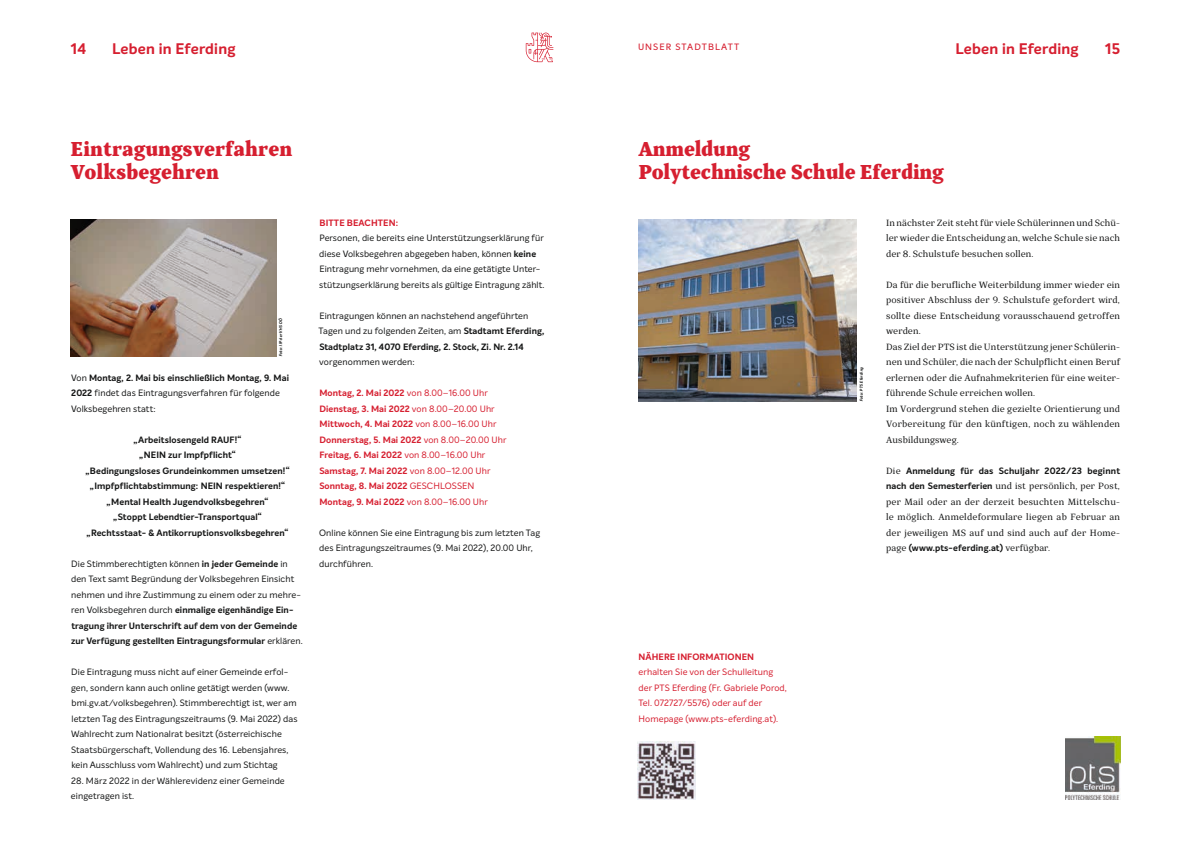
<style>
.page{position:relative;width:1191px;height:842px;background:#fff}
.page>*{position:absolute;margin:0;border:0;box-sizing:border-box;transform-origin:0 0}
.t1{font:900 20px/23px "TT Bells";letter-spacing:-.015em;color:#d61f30}
.t2{font:700 15px "Intelo Alt";letter-spacing:.015em;color:#d61f30}
.t3{font:9px/15.5px "Intelo Alt";letter-spacing:.01em;color:#151616}
.t4{font:9px/15.5px "TT Bells";letter-spacing:.01em;color:#151616;text-align:justify}
.t5{font:700 9px/15.5px "Intelo Alt";letter-spacing:.01em;color:#151616;text-align:center}
.t6{font:700 9px/15.5px "Intelo Alt";letter-spacing:.01em;color:#d61f30}
.t7{font:9px/15.5px "Intelo Alt";letter-spacing:.01em;color:#d61f30}
.t8{font:500 9px "Intelo Alt";letter-spacing:.12em;color:#d61f30}
.t9{font:italic 700 4px "Intelo Alt";color:#151616}
.s1{font-weight:700}
.s2{font-weight:400}
.s3{font-family:"TT Bells";font-weight:400}
.s4{font-family:"Intelo Alt";font-weight:700}
</style>
<div class="page">
<img style="left:639px;top:219px;width:217px;height:183px">
<img style="left:1065px;top:737px;width:55px;height:63px">
<img style="left:637px;top:742px;width:58px;height:58px">
<img style="left:71px;top:219px;width:205px;height:137px">
<svg style="left:526px;top:33px;width:27px;height:29px"></svg>
<h2 class="t2" style="left:71px;top:40px;width:17px">14</h2>
<h2 class="t2" style="left:112px;top:39px;width:125px">Leben in Eferding</h2>
<p class="t8" style="left:638px;top:41px;width:103px">UNSER STADTBLATT</p>
<h2 class="t2" style="left:955px;top:40px;width:125px">Leben in Eferding</h2>
<h2 class="t2" style="left:1105px;top:40px;width:16px">15</h2>
<h1 class="t1" style="left:71px;top:137px;width:223px">Eintragungsverfahren<br>Volksbegehren</h1>
<p class="t9" style="left:278px;top:356px;width:40px;rotate:-90deg">Foto: IIP der VHS OÖ</p>
<p class="t3" style="left:71px;top:370px;width:219px">Von <span class="s1">Montag, 2. Mai bis einschließlich Montag, 9. Mai<br>2022</span> findet das Eintragungsverfahren für folgende<br>Volksbegehren statt:</p>
<p class="t5" style="left:85px;top:432px;width:206px">„Arbeitslosengeld RAUF!“<br>„NEIN zur Impfpflicht“<br>„Bedingungsloses Grundeinkommen umsetzen!“ „Impfpflichtabstimmung: NEIN respektieren!“ „Mental Health Jugendvolksbegehren“<br>„Stoppt Lebendtier-Transportqual“ „Rechtsstaat- &amp; Antikorruptionsvolksbegehren“</p>
<p class="t3" style="left:71px;top:556px;width:233px">Die Stimmberechtigten können <span class="s1">in jeder Gemeinde</span> in den Text samt Begründung der Volksbegehren Einsicht nehmen und ihre Zustimmung zu einem oder zu mehre&shy;ren Volksbegehren durch <span class="s1">einmalige eigenhändige Ein&shy;tragung ihrer Unterschrift auf dem von der Gemeinde zur Verfügung gestellten Eintragungsformular</span> erklären.</p>
<p class="t3" style="left:71px;top:664px;width:228px">Die Eintragung muss nicht auf einer Gemeinde erfol&shy;gen, sondern kann auch online getätigt werden (www. bmi.gv.at/volksbegehren). Stimmberechtigt ist, wer am letzten Tag des Eintragungszeitraums (9. Mai 2022) das Wahlrecht zum Nationalrat besitzt (österreichische Staatsbürgerschaft, Vollendung des 16. Lebensjahres, kein Ausschluss vom Wahlrecht) und zum Stichtag</p>
<p class="t3" style="left:71px;top:773px;width:215px">28. März 2022 in der Wählerevidenz einer Gemeinde eingetragen ist.</p>
<p class="t6" style="left:319px;top:215px;width:80px">BITTE BEACHTEN:</p>
<p class="t3" style="left:319px;top:230px;width:227px">Personen, die bereits eine Unterstützungserklärung für diese Volksbegehren abgegeben haben, können <span class="s1">keine </span>Eintragung mehr vornehmen, da eine getätigte Unter&shy;stützungserklärung bereits als gültige Eintragung zählt.</p>
<p class="t3" style="left:318px;top:308px;width:227px">Eintragungen können an nachstehend angeführten<br>Tagen und zu folgenden Zeiten, am <span class="s1">Stadtamt Eferding,<br>Stadtplatz 31, 4070 Eferding, 2. Stock, Zi. Nr. 2.14</span></p>
<p class="t3" style="left:319px;top:354px;width:97px">vorgenommen werden:</p>
<p class="t6" style="left:319px;top:386px;width:189px">Montag, 2. Mai 2022 <span class="s2">von 8.00–16.00 Uhr </span>Dienstag, 3. Mai 2022 <span class="s2">von 8.00–20.00 Uhr </span>Mittwoch, 4. Mai 2022 <span class="s2">von 8.00–16.00 Uhr </span>Donnerstag, 5. Mai 2022 <span class="s2">von 8.00–20.00 Uhr </span>Freitag, 6. Mai 2022 <span class="s2">von 8.00–16.00 Uhr </span>Samstag, 7. Mai 2022 <span class="s2">von 8.00–12.00 Uhr </span>Sonntag, 8. Mai 2022 <span class="s2">GESCHLOSSEN </span>Montag, 9. Mai 2022 <span class="s2">von 8.00–16.00 Uhr</span></p>
<p class="t3" style="left:319px;top:525px;width:222px">Online können Sie eine Eintragung bis zum letzten Tag des Eintragungszeitraumes (9. Mai 2022), 20.00 Uhr, durchführen.</p>
<h1 class="t1" style="left:638px;top:138px;width:307px">Anmeldung<br>Polytechnische Schule Eferding</h1>
<p class="t6" style="left:638px;top:649px;width:117px">NÄHERE INFORMATIONEN</p>
<p class="t7" style="left:638px;top:664px;width:150px">erhalten Sie von der Schulleitung der PTS Eferding (Fr. Gabriele Porod, Tel. 072727/5576) oder auf der Homepage (www.pts-eferding.at).</p>
<p class="t9" style="left:858px;top:401px;width:36px;rotate:-90deg">Foto: PTS Eferding</p>
<p class="t4" style="left:886px;top:215px;width:235px">In nächster Zeit steht für viele Schülerinnen und Schü&shy;ler wieder die Entscheidung an, welche Schule sie nach der 8. Schulstufe besuchen sollen.</p>
<p class="t4" style="left:886px;top:277px;width:235px;text-align:left">Da für die berufliche Weiterbildung immer wieder ein positiver Abschluss der 9. Schulstufe gefordert wird, sollte diese Entscheidung vorausschauend getroffen werden.<br>Das Ziel der PTS ist die Unterstützung jener Schülerin&shy;nen und Schüler, die nach der Schulpflicht einen Beruf erlernen oder die Aufnahmekriterien für eine weiter&shy;führende Schule erreichen wollen.<br>Im Vordergrund stehen die gezielte Orientierung und Vorbereitung für den künftigen, noch zu wählenden Ausbildungsweg.</p>
<p class="t5" style="left:886px;top:463px;width:235px"><span class="s3">Die</span> Anmeldung für das Schuljahr 2022/23 beginnt</p>
<p class="t4" style="left:886px;top:478px;width:235px"><span class="s4">nach den Semesterferien</span> und ist persönlich, per Post, per Mail oder an der derzeit besuchten Mittelschu&shy;le möglich. Anmeldeformulare liegen ab Februar an der jeweiligen MS auf und sind auch auf der Home-</p>
<p class="t5" style="left:886px;top:541px;width:165px"><span class="s3">page</span> (www.pts-eferding.at) <span class="s3">verfügbar.</span></p>
</div>
